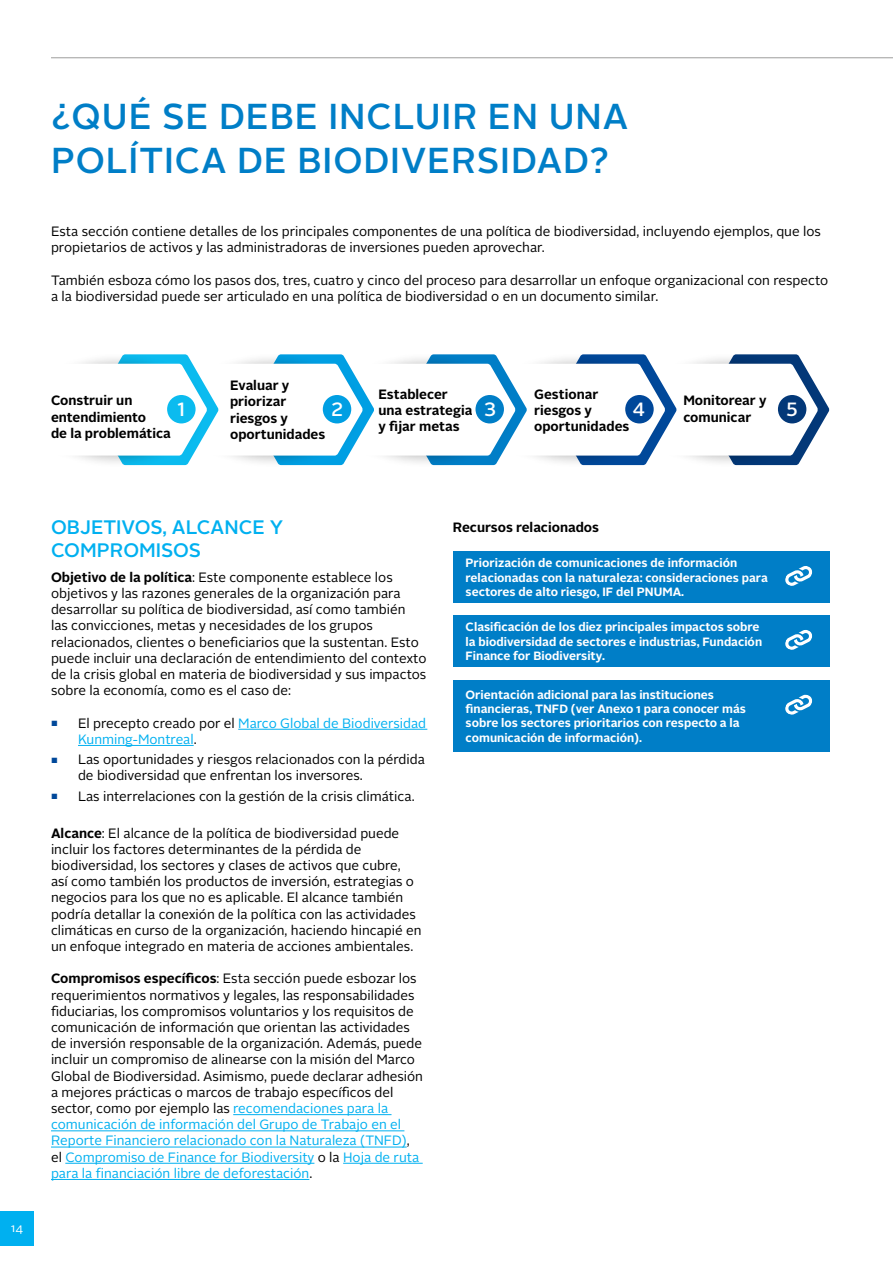
<style>
.page{position:relative;width:893px;height:1263px;background:#fff}
.page>*{position:absolute;margin:0;border:0;box-sizing:border-box;transform-origin:0 0}
.t1{font:500 36px/43.2px "Alright Sans";letter-spacing:.025em;color:#007ec7}
.t2{font:500 19.5px/23.4px "Alright Sans";color:#00b0f0}
.t3{font:500 19.2px "Alright Sans";color:#fff}
.t4{font:13.5px/16.2px "Alright Sans";color:#000}
.t5{font:700 13.5px/16.2px "Alright Sans";color:#000}
.t6{font:13.5px/16.2px "Alright Sans";color:#00b0f0}
.t7{font:700 12px/14.4px "Alright Sans";color:#fff}
.t8{font:12px "Alright Sans";color:#fff}
.s1{font-weight:700}
.s2{font-size:7.5px;color:#00489a}
.s3{color:#000}
.s4{color:#00b0f0}
</style>
<div class="page">
<hr style="left:51px;top:57px;width:842px;height:1px;background:#9d9d9c">
<div style="left:0;top:1212px;width:34px;height:34px;background:#00b0f0"></div>
<hr style="left:238px;top:729px;width:189px;height:1px;background:#00b0f0">
<hr style="left:78px;top:745px;width:116px;height:1px;background:#00b0f0">
<hr style="left:233px;top:1114px;width:158px;height:1px;background:#00b0f0">
<hr style="left:51px;top:1130px;width:353px;height:1px;background:#00b0f0">
<hr style="left:51px;top:1147px;width:356px;height:1px;background:#00b0f0">
<hr style="left:65px;top:1163px;width:249px;height:1px;background:#00b0f0">
<hr style="left:343px;top:1163px;width:80px;height:1px;background:#00b0f0">
<hr style="left:51px;top:1179px;width:258px;height:1px;background:#00b0f0">
<div style="left:453px;top:551px;width:376px;height:52px;background:#007ec7"></div>
<svg style="left:785px;top:566px;width:28px;height:20px"></svg>
<div style="left:453px;top:680px;width:376px;height:71px;background:#007ec7"></div>
<svg style="left:785px;top:694px;width:28px;height:21px"></svg>
<div style="left:453px;top:615px;width:376px;height:52px;background:#007ec7"></div>
<svg style="left:785px;top:630px;width:28px;height:20px"></svg>
<div style="left:638px;top:352px;width:178px;height:116px;background:#000;opacity:.75"></div>
<div style="left:485px;top:352px;width:178px;height:116px;background:#000;opacity:.75"></div>
<div style="left:335px;top:352px;width:178px;height:116px;background:#000;opacity:.75"></div>
<div style="left:183px;top:352px;width:178px;height:116px;background:#000;opacity:.75"></div>
<div style="left:27px;top:352px;width:178px;height:116px;background:#000;opacity:.75"></div>
<svg style="left:27px;top:354px;width:802px;height:111px"></svg>
<div style="left:167px;top:395px;width:29px;height:28px;background:#0bbbef;border-radius:50%"></div>
<h1 class="t1" style="left:51px;top:96px;width:579px">¿QUÉ SE DEBE INCLUIR EN UNA<br>POLÍTICA DE BIODIVERSIDAD?</h1>
<p class="t4" style="left:51px;top:223px;width:771px">Esta sección contiene detalles de los principales componentes de una política de biodiversidad, incluyendo ejemplos, que los propietarios de activos y las administradoras de inversiones pueden aprovechar.</p>
<p class="t4" style="left:51px;top:272px;width:779px">También esboza cómo los pasos dos, tres, cuatro y cinco del proceso para desarrollar un enfoque organizacional con respecto a la biodiversidad puede ser articulado en una política de biodiversidad o en un documento similar.</p>
<p class="t5" style="left:51px;top:393px;width:121px">Construir un entendimiento<br>de la problemática</p>
<h3 class="t3" style="left:177px;top:396px;width:9px">1</h3>
<p class="t5" style="left:230px;top:377px;width:97px">Evaluar y priorizar riesgos y oportunidades</p>
<h3 class="t3" style="left:331px;top:396px;width:14px">2</h3>
<p class="t5" style="left:378px;top:386px;width:95px">Establecer una estrategia y fijar metas</p>
<h3 class="t3" style="left:484px;top:396px;width:14px">3</h3>
<p class="t5" style="left:534px;top:386px;width:97px">Gestionar riesgos y oportunidades</p>
<h3 class="t3" style="left:632px;top:396px;width:14px">4</h3>
<p class="t5" style="left:683px;top:393px;width:85px">Monitorear y</p>
<p class="t5" style="left:683px;top:409px;width:69px">comunicar</p>
<h3 class="t3" style="left:786px;top:396px;width:13px">5</h3>
<p class="t8" style="left:11px;top:1220px;width:14px">14</p>
<h2 class="t2" style="left:51px;top:515px;width:234px">OBJETIVOS, ALCANCE Y<br>COMPROMISOS</h2>
<p class="t4" style="left:51px;top:569px;width:377px"><span class="s1">Objetivo de la política</span>: Este componente establece los objetivos y las razones generales de la organización para desarrollar su política de biodiversidad, así como también<br>las convicciones, metas y necesidades de los grupos relacionados, clientes o beneficiarios que la sustentan. Esto puede incluir una declaración de entendimiento del contexto de la crisis global en materia de biodiversidad y sus impactos sobre la economía, como es el caso de:</p>
<p class="t6" style="left:78px;top:715px;width:350px;text-indent:-27px"><span class="s2">■</span> <span class="s3">El precepto creado por el</span> Marco Global de Biodiversidad<br>Kunming-Montreal<span class="s3">.</span></p>
<p class="t4" style="left:78px;top:752px;width:348px;text-indent:-27px"><span class="s2">■</span> Las oportunidades y riesgos relacionados con la pérdida de biodiversidad que enfrentan los inversores.</p>
<p class="t4" style="left:51px;top:788px;width:365px"><span class="s2">■</span> Las interrelaciones con la gestión de la crisis climática.</p>
<p class="t4" style="left:51px;top:825px;width:372px"><span class="s1">Alcance</span>: El alcance de la política de biodiversidad puede incluir los factores determinantes de la pérdida de biodiversidad, los sectores y clases de activos que cubre,<br>así como también los productos de inversión, estrategias o negocios para los que no es aplicable. El alcance también podría detallar la conexión de la política con las actividades climáticas en curso de la organización, haciendo hincapié en un enfoque integrado en materia de acciones ambientales.</p>
<p class="t4" style="left:51px;top:971px;width:373px"><span class="s1">Compromisos específicos</span>: Esta sección puede esbozar los requerimientos normativos y legales, las responsabilidades fiduciarias, los compromisos voluntarios y los requisitos de comunicación de información que orientan las actividades de inversión responsable de la organización. Además, puede incluir un compromiso de alinearse con la misión del Marco Global de Biodiversidad. Asimismo, puede declarar adhesión a mejores prácticas o marcos de trabajo específicos del sector, como por ejemplo las <span class="s4">recomendaciones para la comunicación de información del Grupo de Trabajo en el Reporte Financiero relacionado con la Naturaleza (TNFD)</span>, el <span class="s4">Compromiso de Finance for Biodiversity</span> o la <span class="s4">Hoja de ruta para la financiación libre de deforestación</span>.</p>
<p class="t5" style="left:453px;top:519px;width:148px">Recursos relacionados</p>
<p class="t7" style="left:466px;top:556px;width:304px">Priorización de comunicaciones de información relacionadas con la naturaleza: consideraciones para sectores de alto riesgo, IF del PNUMA.</p>
<p class="t7" style="left:466px;top:620px;width:298px">Clasificación de los diez principales impactos sobre la biodiversidad de sectores e industrias, Fundación<br>Finance for Biodiversity.</p>
<p class="t7" style="left:466px;top:687px;width:282px">Orientación adicional para las instituciones financieras, TNFD (ver Anexo 1 para conocer más sobre los sectores prioritarios con respecto a la comunicación de información).</p>
</div>
